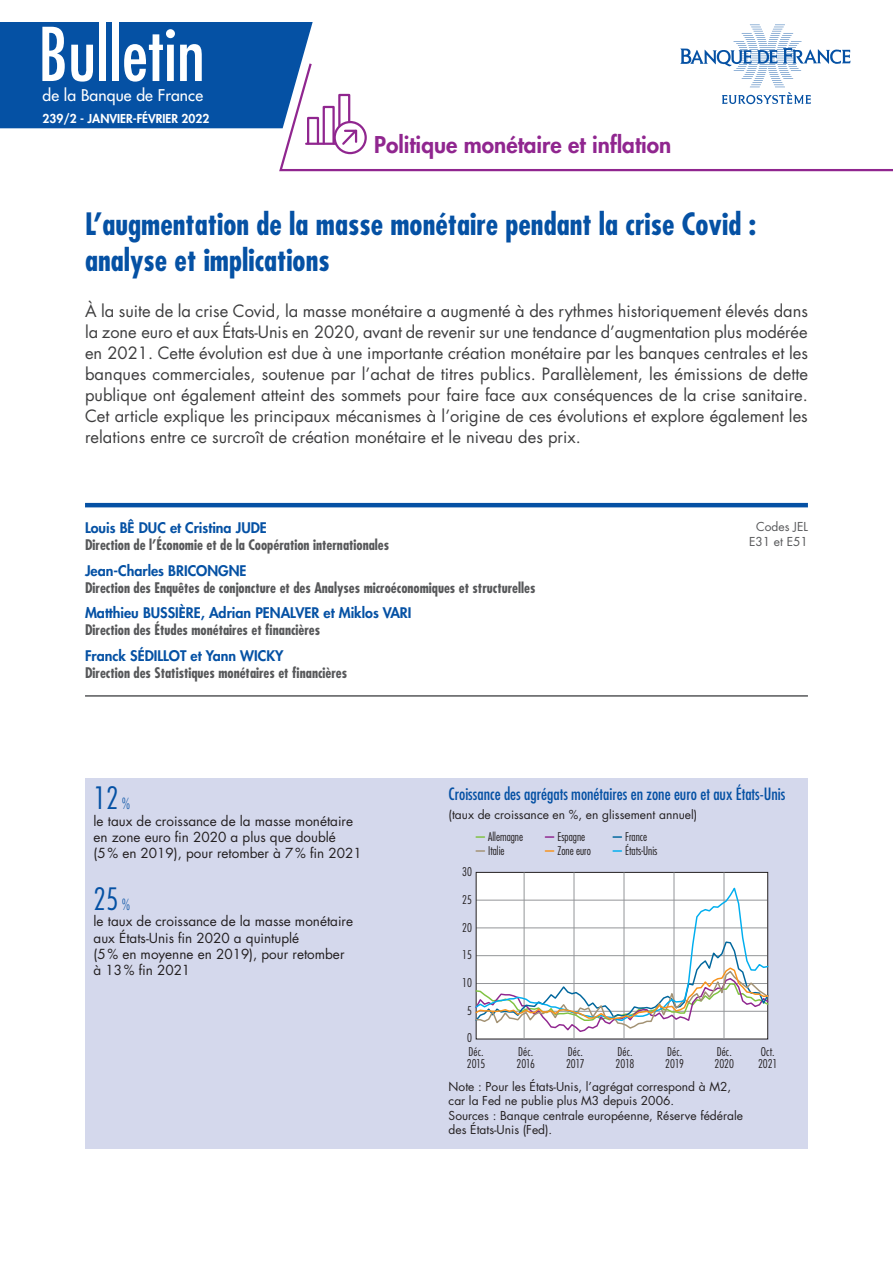
<style>
.page{position:relative;width:893px;height:1263px;background:#fff}
.page>*{position:absolute;margin:0;border:0;box-sizing:border-box;transform-origin:0 0}
.t1{font:condensed 72px "Futura Std";color:#fff}
.t2{font:700 condensed 30px/36px "Futura Std";color:#0551a4}
.t3{font:300 condensed 30px "Futura Std";color:#0551a4}
.t4{font:800 22.5px "Futura Std";color:#90268f}
.t5{font:16.5px/21px "Futura Std";color:#3e3e3f;text-align:justify}
.t6{font:condensed 16.5px "Futura Std";color:#0551a4}
.t7{font:500 15.75px "Futura Std";letter-spacing:.01em;color:#fff}
.t8{font:700 condensed 14.25px "Futura Std";color:#57585a}
.t9{font:800 14.25px "Futura Std";color:#0551a4}
.t10{font:13.5px/16.2px "Futura Std";color:#231f20}
.t11{font:12px/14.4px "Futura Std";color:#231f20}
.t12{font:800 12px "Futura Std";color:#fff}
.t13{font:12px/14.4px "Futura Std";color:#57585a;text-align:right}
.t14{font:300 condensed 11.7px/11.7px "Futura Std";color:#231f20}
.s1{font-size:15px}
</style>
<div class="page">
<svg style="left:278px;top:104px;width:615px;height:67px"></svg>
<svg style="left:680px;top:25px;width:171px;height:79px"></svg>
<hr style="left:306px;top:143px;width:29px;height:2px;background:#90268f">
<div style="left:307px;top:117px;width:12px;height:27px;border:2px solid #90268f"></div>
<div style="left:323px;top:106px;width:12px;height:38px;border:2px solid #90268f"></div>
<div style="left:334px;top:121px;width:33px;height:33px;border:2px solid #90268f;border-radius:50%"></div>
<svg style="left:337px;top:93px;width:22px;height:54px"></svg>
<div style="left:0;top:22px;width:313px;height:106px;background:#0551a4"></div>
<div style="left:85px;top:778px;width:723px;height:370px;background:#d4d8ec"></div>
<div style="left:476px;top:872px;width:292px;height:167px;background:#fff"></div>
<svg style="left:476px;top:836px;width:8px;height:2px"></svg>
<svg style="left:476px;top:850px;width:8px;height:2px"></svg>
<svg style="left:545px;top:836px;width:9px;height:2px"></svg>
<svg style="left:613px;top:836px;width:8px;height:2px"></svg>
<svg style="left:613px;top:850px;width:8px;height:2px"></svg>
<div style="left:476px;top:872px;width:292px;height:167px;border:1px solid #231f20"></div>
<hr style="left:524px;top:872px;width:1px;height:167px;background:#939598">
<hr style="left:574px;top:872px;width:1px;height:167px;background:#939598">
<hr style="left:624px;top:872px;width:1px;height:167px;background:#939598">
<hr style="left:724px;top:872px;width:1px;height:167px;background:#939598">
<hr style="left:674px;top:872px;width:1px;height:167px;background:#939598">
<svg style="left:545px;top:850px;width:9px;height:2px"></svg>
<svg style="left:475px;top:885px;width:294px;height:148px"></svg>
<hr style="left:85px;top:503px;width:723px;height:4px;background:#0551a4">
<hr style="left:85px;top:695px;width:723px;height:2px;background:#57585a">
<h1 class="t1" style="left:38px;top:11px;width:168px">Bulletin</h1>
<p class="t7" style="left:43px;top:85px;width:162px">de la Banque de France</p>
<p class="t12" style="left:43px;top:111px;width:168px">239/2 - JANVIER-FÉVRIER 2022</p>
<h3 class="t4" style="left:374px;top:131px;width:299px">Politique monétaire et inflation</h3>
<h2 class="t2" style="left:85px;top:206px;width:672px">L’augmentation de la masse monétaire pendant la crise Covid : analyse et implications</h2>
<p class="t5" style="left:85px;top:301px;width:724px">À la suite de la crise Covid, la masse monétaire a augmenté à des rythmes historiquement élevés dans la zone euro et aux États-Unis en 2020, avant de revenir sur une tendance d’augmentation plus modérée en 2021. Cette évolution est due à une importante création monétaire par les banques centrales et les banques commerciales, soutenue par l’achat de titres publics. Parallèlement, les émissions de dette publique ont également atteint des sommets pour faire face aux conséquences de la crise sanitaire.<br>Cet article explique les principaux mécanismes à l’origine de ces évolutions et explore également les relations entre ce surcroît de création monétaire et le niveau des prix.</p>
<p class="t9" style="left:85px;top:519px;width:183px">Louis BÊ DUC et Cristina JUDE</p>
<p class="t8" style="left:85px;top:536px;width:306px">Direction de l’Économie et de la Coopération internationales</p>
<p class="t9" style="left:85px;top:561px;width:163px">Jean-Charles BRICONGNE</p>
<p class="t8" style="left:85px;top:579px;width:452px">Direction des Enquêtes de conjoncture et des Analyses microéconomiques et structurelles</p>
<p class="t9" style="left:85px;top:604px;width:328px">Matthieu BUSSIÈRE, Adrian PENALVER et Miklos VARI</p>
<p class="t8" style="left:85px;top:621px;width:237px">Direction des Études monétaires et financières</p>
<p class="t9" style="left:85px;top:647px;width:200px">Franck SÉDILLOT et Yann WICKY</p>
<p class="t8" style="left:85px;top:664px;width:264px">Direction des Statistiques monétaires et financières</p>
<p class="t13" style="left:749px;top:520px;width:60px">Codes JEL<br>E31 et E51</p>
<h2 class="t3" style="left:94px;top:780px;width:38px">12 <span class="s1">%</span></h2>
<p class="t10" style="left:94px;top:813px;width:270px">le taux de croissance de la masse monétaire en zone euro fin 2020 a plus que doublé (5% en 2019), pour retomber à 7% fin 2021</p>
<h2 class="t3" style="left:94px;top:881px;width:38px">25 <span class="s1">%</span></h2>
<p class="t10" style="left:94px;top:913px;width:261px">le taux de croissance de la masse monétaire aux États-Unis fin 2020 a quintuplé<br>(5% en moyenne en 2019), pour retomber à 13% fin 2021</p>
<p class="t6" style="left:449px;top:784px;width:338px">Croissance des agrégats monétaires en zone euro et aux États-Unis</p>
<p class="t11" style="left:449px;top:807px;width:250px">(taux de croissance en %, en glissement annuel)</p>
<p class="t14" style="left:462px;top:866px;width:11px">30</p>
<p class="t14" style="left:462px;top:894px;width:11px">25</p>
<p class="t14" style="left:462px;top:921px;width:11px">20</p>
<p class="t14" style="left:462px;top:949px;width:11px">15</p>
<p class="t14" style="left:462px;top:977px;width:11px">10</p>
<p class="t14" style="left:467px;top:1004px;width:6px">5</p>
<p class="t14" style="left:467px;top:1032px;width:6px">0</p>
<p class="t14" style="left:488px;top:829px;width:37px;line-height:14px">Allemagne<br>Italie</p>
<p class="t14" style="left:557px;top:829px;width:35px;line-height:14px">Espagne<br>Zone euro</p>
<p class="t14" style="left:625px;top:829px;width:34px;line-height:14.7px">France<br>États-Unis</p>
<p class="t14" style="left:516px;top:1046px;width:20px">Déc.<br>2016</p>
<p class="t14" style="left:758px;top:1046px;width:21px">Oct.<br>2021</p>
<p class="t14" style="left:566px;top:1046px;width:20px">Déc.<br>2017</p>
<p class="t14" style="left:616px;top:1046px;width:20px">Déc.<br>2018</p>
<p class="t14" style="left:665px;top:1046px;width:20px">Déc.<br>2019</p>
<p class="t14" style="left:714px;top:1046px;width:21px">Déc.<br>2020</p>
<p class="t11" style="left:449px;top:1079px;width:296px">Note : Pour les États-Unis, l’agrégat correspond à M2, car la Fed ne publie plus M3 depuis 2006.<br>Sources : Banque centrale européenne, Réserve fédérale des États‑Unis (Fed).</p>
<p class="t14" style="left:467px;top:1046px;width:20px">Déc.<br>2015</p>
</div>
